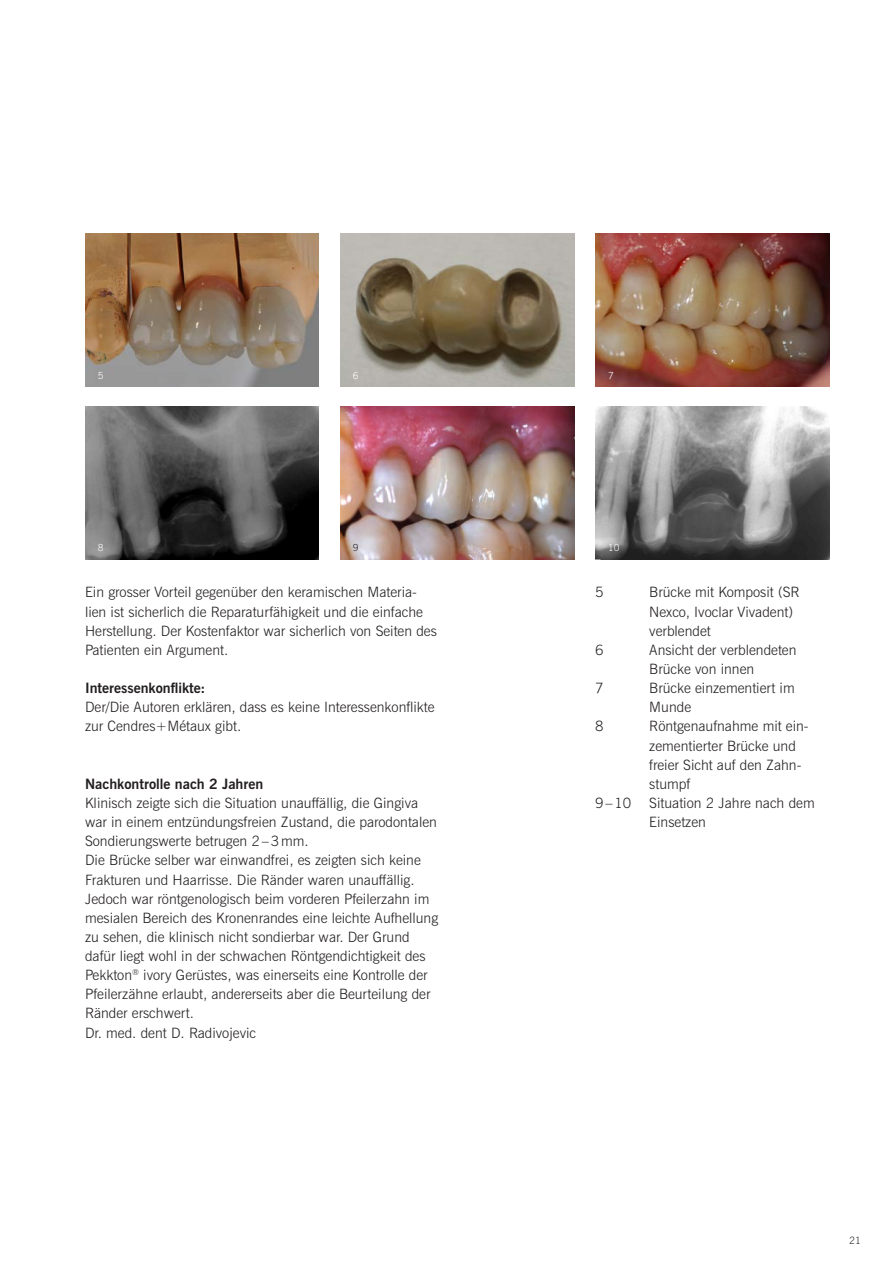
<style>
.page{position:relative;width:893px;height:1263px;background:#fff}
.page>*{position:absolute;margin:0;border:0;box-sizing:border-box;transform-origin:0 0}
.t1{font:300 14.25px/19.2px "News Gothic BT";color:#231f20}
.t2{font:700 14.25px "News Gothic BT";color:#231f20}
.t3{font:300 10.2px "News Gothic BT";color:#231f20}
.t4{font:300 9.75px "News Gothic BT";color:#fff}
.t5{font:300 9.75px "News Gothic BT";color:#231f20}
</style>
<div class="page">
<img style="left:85px;top:234px;width:234px;height:153px">
<img style="left:340px;top:234px;width:234px;height:153px">
<img style="left:595px;top:234px;width:234px;height:153px">
<img style="left:85px;top:406px;width:234px;height:153px">
<img style="left:340px;top:406px;width:234px;height:153px">
<img style="left:595px;top:406px;width:234px;height:153px">
<p class="t4" style="left:98px;top:369px;width:7px">5</p>
<p class="t4" style="left:353px;top:369px;width:7px">6</p>
<p class="t4" style="left:608px;top:369px;width:7px">7</p>
<p class="t4" style="left:98px;top:541px;width:7px">8</p>
<p class="t5" style="left:353px;top:541px;width:7px">9</p>
<p class="t1" style="left:85px;top:583px;width:353px">Ein grosser Vorteil gegenüber den keramischen Materia&shy;lien ist sicherlich die Reparaturfähigkeit und die einfache Herstellung. Der Kostenfaktor war sicherlich von Seiten des Patienten ein Argument.</p>
<p class="t2" style="left:85px;top:679px;width:122px">Interessenkonflikte:</p>
<p class="t1" style="left:85px;top:697px;width:351px">Der/Die Autoren erklären, dass es keine Interessenkonflikte zur Cendres+Métaux gibt.</p>
<p class="t2" style="left:85px;top:775px;width:180px">Nachkontrolle nach 2 Jahren</p>
<p class="t1" style="left:85px;top:793px;width:355px">Klinisch zeigte sich die Situation unauffällig, die Gingiva war in einem entzündungsfreien Zustand, die parodontalen Sondierungswerte betrugen 2–3mm.<br>Die Brücke selber war einwandfrei, es zeigten sich keine Frakturen und Haarrisse. Die Ränder waren unauffällig.<br>Jedoch war röntgenologisch beim vorderen Pfeilerzahn im mesialen Bereich des Kronenrandes eine leichte Aufhellung zu sehen, die klinisch nicht sondierbar war. Der Grund dafür liegt wohl in der schwachen Röntgendichtigkeit des Pekkton<sup>®</sup> ivory Gerüstes, was einerseits eine Kontrolle der Pfeilerzähne erlaubt, andererseits aber die Beurteilung der Ränder erschwert.<br>Dr. med. dent D. Radivojevic</p>
<p class="t4" style="left:608px;top:541px;width:13px">10</p>
<p class="t1" style="left:595px;top:583px;width:10px">5</p>
<p class="t1" style="left:649px;top:583px;width:152px">Brücke mit Komposit (SR<br>Nexco, Ivoclar Vivadent) verblendet</p>
<p class="t1" style="left:595px;top:640px;width:10px">6</p>
<p class="t1" style="left:649px;top:640px;width:149px">Ansicht der verblendeten<br>Brücke von innen</p>
<p class="t1" style="left:595px;top:678px;width:10px">7</p>
<p class="t1" style="left:649px;top:678px;width:147px">Brücke einzementiert im<br>Munde</p>
<p class="t1" style="left:595px;top:717px;width:10px">8</p>
<p class="t1" style="left:649px;top:717px;width:160px">Röntgenaufnahme mit ein&shy;zementierter Brücke und freier Sicht auf den Zahn&shy;stumpf</p>
<p class="t1" style="left:595px;top:793px;width:38px">9–10</p>
<p class="t1" style="left:649px;top:793px;width:167px">Situation 2 Jahre nach dem<br>Einsetzen</p>
<p class="t3" style="left:849px;top:1234px;width:14px">21</p>
</div>
